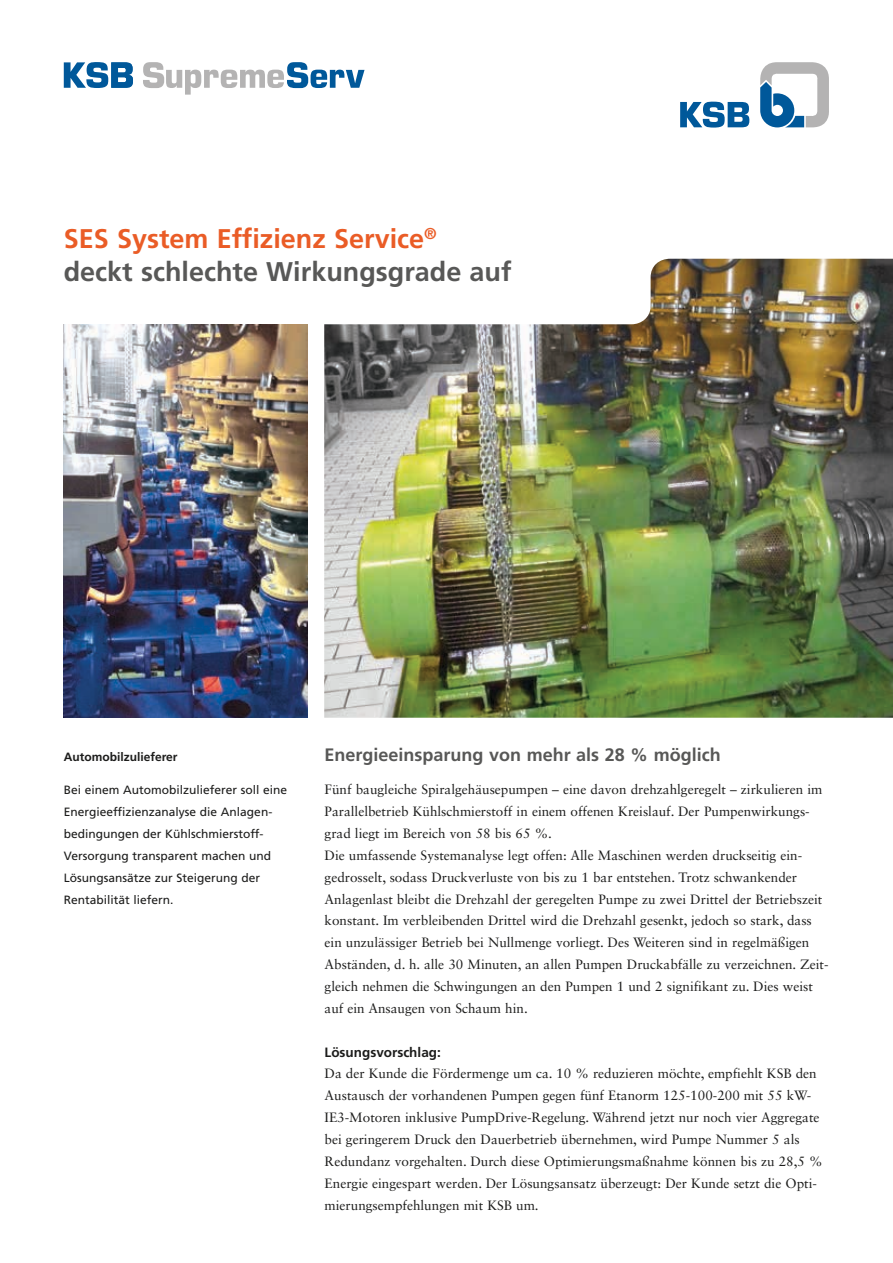
<style>
.page{position:relative;width:893px;height:1263px;background:#fff}
.page>*{position:absolute;margin:0;border:0;box-sizing:border-box;transform-origin:0 0}
.t1{font:700 27px/32.8px "Frutiger LT Pro";color:#585857}
.t2{font:700 18px "Frutiger LT Pro";color:#585857}
.t3{font:13.5px/21.9px "Sabon LT Std";color:#1c1c1b}
.t4{font:700 13.5px "Frutiger LT Pro";color:#1c1c1b}
.t5{font:12px/21.9px "Frutiger LT Pro";color:#1c1c1b}
.t6{font:700 12px "Frutiger LT Pro";color:#1c1c1b}
.s1{color:#ea5c26}
</style>
<div class="page">
<svg style="left:760px;top:62px;width:69px;height:65px"></svg>
<svg style="left:680px;top:102px;width:69px;height:26px"></svg>
<img style="left:324px;top:259px;width:569px;height:459px">
<img style="left:64px;top:324px;width:244px;height:394px">
<svg style="left:143px;top:62px;width:222px;height:33px"></svg>
<svg style="left:64px;top:62px;width:69px;height:26px"></svg>
<h1 class="t1" style="left:64px;top:222px;width:449px"><span class="s1">SES System Effizienz Service</span><sup>® </sup>deckt schlechte Wirkungsgrade auf</h1>
<p class="t6" style="left:64px;top:750px;width:115px">Automobilzulieferer</p>
<p class="t5" style="left:64px;top:779px;width:225px">Bei einem Automobilzulieferer soll eine Energieeffizienzanalyse die Anlagen&shy;bedingungen der Kühlschmierstoff-Versorgung transparent machen und Lösungsansätze zur Steigerung der Rentabilität liefern.</p>
<h2 class="t2" style="left:325px;top:745px;width:398px">Energieeinsparung von mehr als 28 % möglich</h2>
<p class="t3" style="left:325px;top:778px;width:505px">Fünf baugleiche Spiralgehäusepumpen – eine davon drehzahlgeregelt – zirkulieren im Parallelbetrieb Kühlschmierstoff in einem offenen Kreislauf. Der Pumpenwirkungs&shy;grad liegt im Bereich von 58 bis 65 %.<br>Die umfassende Systemanalyse legt offen: Alle Maschinen werden druckseitig ein&shy;gedrosselt, sodass Druckverluste von bis zu 1 bar entstehen. Trotz schwankender Anlagenlast bleibt die Drehzahl der geregelten Pumpe zu zwei Drittel der Betriebszeit konstant. Im verbleibenden Drittel wird die Drehzahl gesenkt, jedoch so stark, dass ein unzulässiger Betrieb bei Nullmenge vorliegt. Des Weiteren sind in regelmäßigen Abständen, d. h. alle 30 Minuten, an allen Pumpen Druckabfälle zu verzeichnen. Zeit&shy;gleich nehmen die Schwingungen an den Pumpen 1 und 2 signifikant zu. Dies weist auf ein Ansaugen von Schaum hin.</p>
<p class="t4" style="left:325px;top:1044px;width:118px">Lösungsvorschlag:</p>
<p class="t3" style="left:325px;top:1062px;width:499px">Da der Kunde die Fördermenge um ca. 10 % reduzieren möchte, empfiehlt KSB den Austausch der vorhandenen Pumpen gegen fünf Etanorm 125-100-200 mit 55 kW-IE3-Motoren inklusive PumpDrive-Regelung. Während jetzt nur noch vier Aggregate bei geringerem Druck den Dauerbetrieb übernehmen, wird Pumpe Nummer 5 als Redundanz vorgehalten. Durch diese Optimierungsmaßnahme können bis zu 28,5 % Energie eingespart werden. Der Lösungsansatz überzeugt: Der Kunde setzt die Opti&shy;mierungsempfehlungen mit KSB um.</p>
</div>
